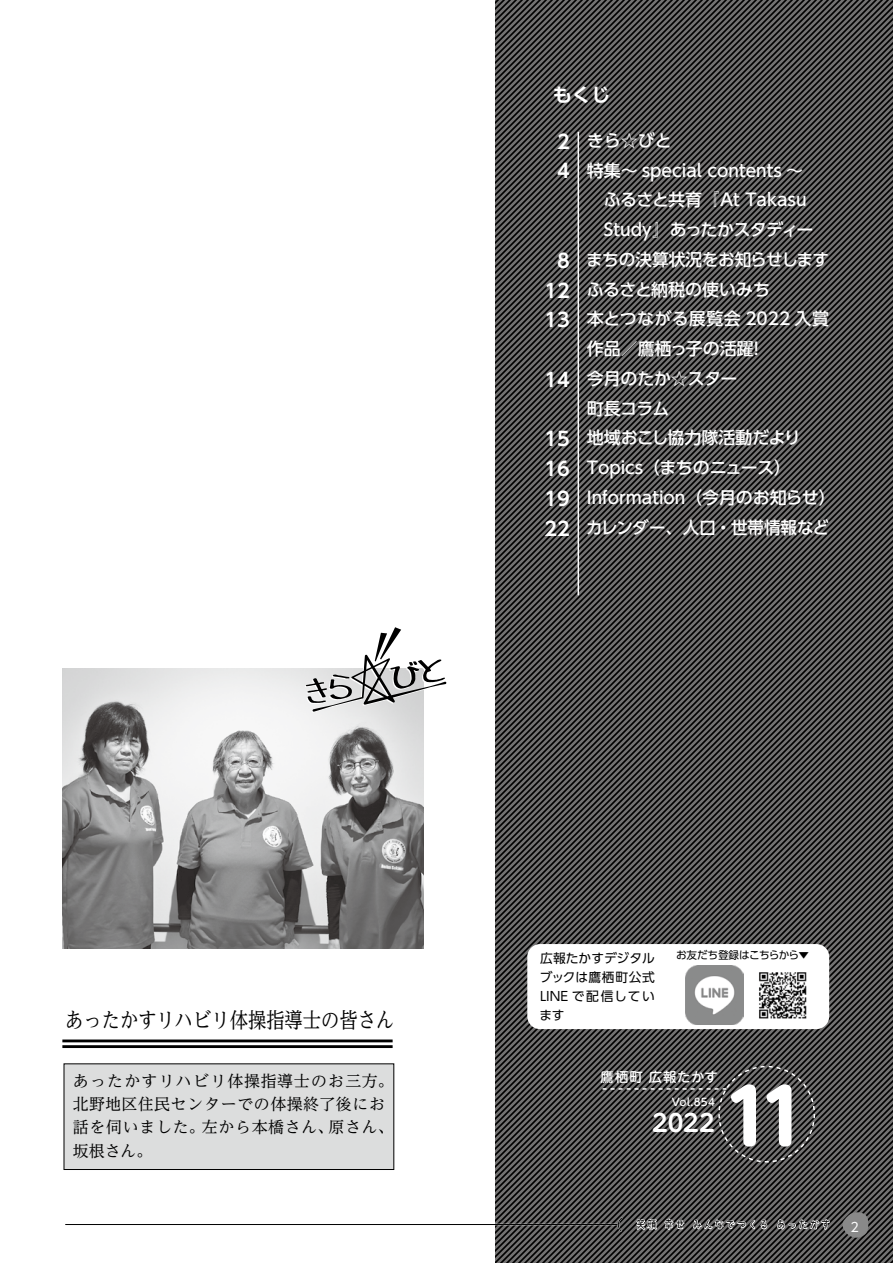
<style>
.page{position:relative;width:893px;height:1263px;background:#fff}
.page>*{position:absolute;margin:0;border:0;box-sizing:border-box;transform-origin:0 0}
.t1{font:700 74.4px "UD Shin M Go Pr 6";color:#fff}
.t2{font:700 23.85px "UD Shin M Go Pr 6 De";color:#fff}
.t3{font:21.3px "UD Reimin Pr 6";color:#000;scale:.86 1}
.t4{font:700 19.2px/29.7px "UD Shin Go Pr 6 De";color:#fff;text-align:justify}
.t5{font:500 16.95px/29.7px "UD Shin Go Pr 6";color:#fff}
.t6{font:500 16.95px "UD Shin Go Pr 6";letter-spacing:-.03em;color:#fff}
.t7{font:500 16.95px "UD Shin Go Pr 6";letter-spacing:-.025em;color:#fff}
.t8{font:15.9px/23.4px "UD Reimin Pr 6";letter-spacing:.045em;color:#000}
.t9{font:15.9px "UD Reimin Pr 6";letter-spacing:.08em;color:#000}
.t10{font:500 13.35px "UD Shin M Go Pr 6";letter-spacing:.07em;color:#fff}
.t11{font:12.75px/19.2px "UD Shin Go Pr 6";color:#000;text-align:justify}
.t12{font:12.75px "UD Shin Go Pr 6";color:#fff}
.t13{font:10.65px "T Am kokoro no 1";letter-spacing:.05em;color:#000}
.t14{font:10.65px "UD Shin Go Pr 6";letter-spacing:-.02em;color:#000}
.t15{font:500 10.35px "UD Shin M Go Pr 6";letter-spacing:.02em;color:#fff}
</style>
<div class="page">
<svg style="left:496px;top:0;width:397px;height:1263px;background:#414040"></svg>
<svg style="left:602px;top:1088px;width:124px;height:2px"></svg>
<hr style="left:578px;top:132px;width:1px;height:463px;background:#fff">
<hr style="left:62px;top:1039px;width:331px;height:3px;background:#000">
<hr style="left:62px;top:1045px;width:331px;height:3px;background:#000">
<div style="left:64px;top:1064px;width:330px;height:105px;background:#dcdddd"></div>
<div style="left:64px;top:1063px;width:330px;height:107px;border:1px solid #000"></div>
<div style="left:527px;top:944px;width:302px;height:85px;background:#fff;border-radius:13px"></div>
<img style="left:685px;top:966px;width:59px;height:58px">
<img style="left:759px;top:972px;width:48px;height:47px">
<img style="left:63px;top:668px;width:361px;height:281px">
<svg style="left:305px;top:627px;width:141px;height:86px"></svg>
<svg style="left:842px;top:1212px;width:26px;height:26px"></svg>
<hr style="left:66px;top:1224px;width:552px;height:1px;background:#000">
<svg style="left:617px;top:1216px;width:7px;height:17px"></svg>
<svg style="left:635px;top:1218px;width:50px;height:19px"></svg>
<svg style="left:692px;top:1218px;width:76px;height:22px;background:#656464"></svg>
<svg style="left:776px;top:1209px;width:54px;height:31px;background:#5f5e5e"></svg>
<p class="t4" style="left:553px;top:79px;width:59px">もくじ</p>
<p class="t4" style="left:557px;top:126px;width:14px">2<br>4</p>
<p class="t5" style="left:587px;top:125px;width:87px">きら☆びと</p>
<p class="t5" style="left:587px;top:155px;width:218px">特集～ special contents ~</p>
<p class="t5" style="left:587px;top:185px;width:221px">　ふるさと共育『At Takasu</p>
<p class="t6" style="left:587px;top:216px;width:228px">　Study』あったかスタディー</p>
<p class="t7" style="left:586px;top:246px;width:244px">まちの決算状況をお知らせします</p>
<p class="t5" style="left:587px;top:274px;width:185px">ふるさと納税の使いみち</p>
<p class="t5" style="left:587px;top:304px;width:244px">本とつながる展覧会 2022 入賞</p>
<p class="t5" style="left:748px;top:333px;width:19px">!</p>
<p class="t4" style="left:545px;top:245px;width:27px;text-indent:13px">8<br>12<br>13</p>
<p class="t5" style="left:586px;top:333px;width:251px">作品／鷹栖っ子の活躍<br>今月のたか☆スター<br>町長コラム<br>地域おこし協力隊活動だより<br>Topics（まちのニュース(<br>Information（今月のお知らせ(カレンダー、人口・世帯情報など</p>
<p class="t4" style="left:545px;top:364px;width:27px">14</p>
<p class="t4" style="left:545px;top:424px;width:27px">15<br>16<br>19<br>22</p>
<p class="t3" style="left:65px;top:1003px;width:384px">あったかすリハビリ体操指導士の皆さん</p>
<p class="t9" style="left:73px;top:1068px;width:323px">あったかすリハビリ体操指導士のお三方。</p>
<p class="t8" style="left:73px;top:1092px;width:314px">北野地区住民センターでの体操終了後にお</p>
<p class="t8" style="left:329px;top:1115px;width:67px">原さん、</p>
<p class="t8" style="left:202px;top:1115px;width:133px">左から本橋さん、</p>
<p class="t8" style="left:73px;top:1115px;width:134px">話を伺いました。坂根さん。</p>
<p class="t11" style="left:540px;top:948px;width:117px">広報たかすデジタルブックは鷹栖町公式LINE で配信しています</p>
<p class="t14" style="left:676px;top:946px;width:135px">お友だち登録はこちらから▼</p>
<p class="t10" style="left:601px;top:1066px;width:119px">鷹栖町広報たかす</p>
<p class="t15" style="left:672px;top:1093px;width:45px">Vol.854</p>
<h2 class="t2" style="left:652px;top:1102px;width:64px">2022</h2>
<h1 class="t1" style="left:723px;top:1052px;width:86px">11</h1>
<p class="t13" style="left:635px;top:1219px;width:23px">笑顔</p>
<p class="t13" style="left:663px;top:1219px;width:23px">幸せ</p>
<p class="t13" style="left:692px;top:1219px;width:79px">みんなでつくる</p>
<p class="t13" style="left:776px;top:1219px;width:57px">あったかす</p>
<p class="t12" style="left:850px;top:1216px;width:10px">2</p>
</div>
